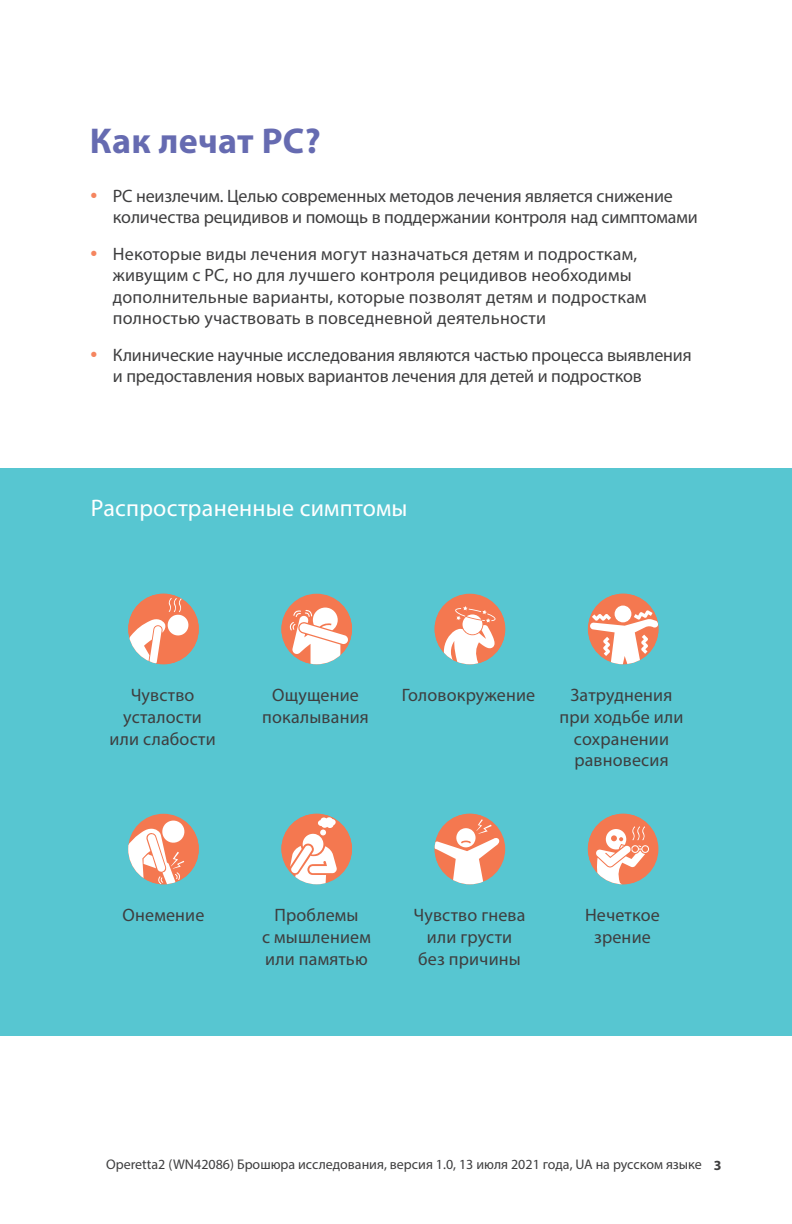
<style>
.page{position:relative;width:792px;height:1224px;background:#fff}
.page>*{position:absolute;margin:0;border:0;box-sizing:border-box;transform-origin:0 0}
.t1{font:700 36px "Myriad Pro";letter-spacing:.01em;color:#666bb1}
.t2{font:24px "Myriad Pro";letter-spacing:.01em;color:#fff}
.t3{font:18px/21.6px "Myriad Pro";letter-spacing:.005em;color:#3e3e3f;text-align:center}
.t4{font:14px "Myriad Pro";color:#3e3e3f}
.s1{font-weight:700}
</style>
<div class="page">
<div style="left:0;top:468px;width:792px;height:567px;background:#57c6d1"></div>
<svg style="left:128px;top:815px;width:71px;height:69px"></svg>
<svg style="left:281px;top:595px;width:71px;height:69px"></svg>
<svg style="left:435px;top:594px;width:70px;height:70px"></svg>
<svg style="left:588px;top:594px;width:70px;height:70px"></svg>
<svg style="left:128px;top:594px;width:71px;height:70px"></svg>
<svg style="left:281px;top:814px;width:71px;height:70px"></svg>
<svg style="left:435px;top:814px;width:69px;height:70px"></svg>
<svg style="left:588px;top:814px;width:70px;height:70px"></svg>
<h1 class="t1" style="left:90px;top:117px;width:232px">Как лечат РС?</h1>
<p class="t3" style="left:113px;top:184px;width:586px;text-align:left">РС неизлечим. Целью современных методов лечения является снижение количества рецидивов и помощь в поддержании контроля над симптомами</p>
<p class="t3" style="left:113px;top:242px;width:535px;text-align:left">Некоторые виды лечения могут назначаться детям и подросткам, живущим с РС, но для лучшего контроля рецидивов необходимы дополнительные варианты, которые позволят детям и подросткам полностью участвовать в повседневной деятельности</p>
<p class="t3" style="left:113px;top:344px;width:580px;text-align:left">Клинические научные исследования являются частью процесса выявления и предоставления новых вариантов лечения для детей и подростков</p>
<h2 class="t2" style="left:91px;top:493px;width:318px">Распространенные симптомы</h2>
<p class="t3" style="left:110px;top:684px;width:108px">Чувство усталости или слабости</p>
<p class="t3" style="left:262px;top:684px;width:108px">Ощущение покалывания</p>
<p class="t3" style="left:402px;top:684px;width:135px">Головокружение</p>
<p class="t3" style="left:560px;top:684px;width:125px">Затруднения при ходьбе или сохранении равновесия</p>
<p class="t3" style="left:123px;top:904px;width:83px">Онемение</p>
<p class="t3" style="left:262px;top:904px;width:110px">Проблемы<br>с мышлением или памятью</p>
<p class="t3" style="left:413px;top:904px;width:113px">Чувство гнева или грусти без причины</p>
<p class="t3" style="left:585px;top:904px;width:76px">Нечеткое зрение</p>
<p class="t4" style="left:106px;top:1156px;width:617px">Operetta2 (WN42086) Брошюра исследования, версия 1.0, 13 июля 2021 года, UA на русском языке <span class="s1">3</span></p>
</div>
